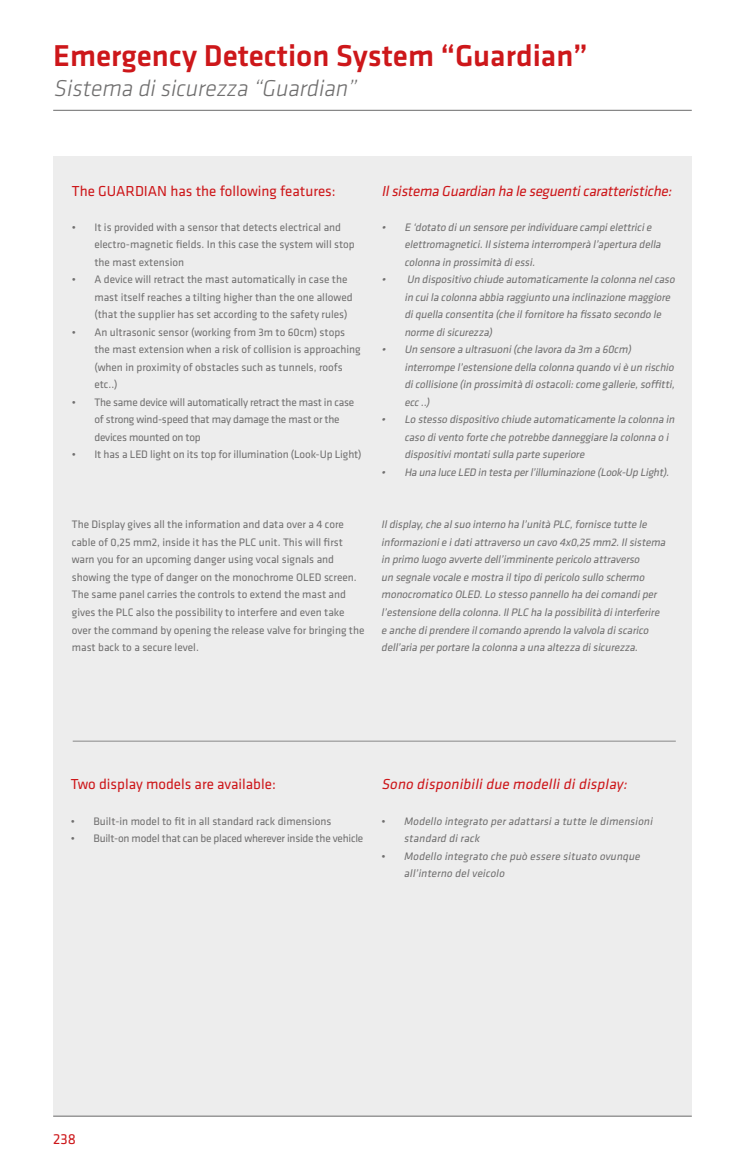
<style>
.page{position:relative;width:745px;height:1170px;background:#fff}
.page>*{position:absolute;margin:0;border:0;box-sizing:border-box;transform-origin:0 0}
.t1{font:500 31.25px "Klavika";color:#cd171a}
.t2{font:italic 300 23.75px "Klavika";color:#706f6f}
.t3{font:italic 15px "Klavika";color:#cd171a}
.t4{font:15px "Klavika";color:#cd171a}
.t5{font:italic 11.25px/17.5px "Klavika";color:#706f6f}
.t6{font:11.25px/17.5px "Klavika";color:#706f6f}
.t7{font:11.25px/17.5px "Klavika";letter-spacing:-.02em;color:#706f6f}
.s1{font-style:normal}
</style>
<div class="page">
<hr style="left:53px;top:110px;width:638px;height:1px;background:#878787">
<div style="left:53px;top:156px;width:638px;height:960px;background:#ededed"></div>
<hr style="left:53px;top:1115px;width:638px;height:1px;background:#878787">
<hr style="left:73px;top:740px;width:602px;height:1px;background:#878787">
<h1 class="t1" style="left:53px;top:39px;width:536px">Emergency Detection System “Guardian”</h1>
<h2 class="t2" style="left:53px;top:75px;width:309px">Sistema disicurezza “Guardian”</h2>
<h3 class="t4" style="left:72px;top:182px;width:265px">The GUARDIAN has the following features:</h3>
<p class="t6" style="left:94px;top:218px;width:262px;text-indent:-22px">• It is provided with a sensor that detects electrical and electro-magnetic fields. In this case the system will stop the mast extension</p>
<p class="t6" style="left:94px;top:271px;width:259px;text-indent:-22px">• A device will retract the mast automatically in case the mast itself reaches a tilting higher than the one allowed (that the supplier has set according to the safety rules)</p>
<p class="t6" style="left:94px;top:323px;width:268px;text-indent:-22px">• An ultrasonic sensor (working from 3m to 60cm) stops the mast extension when a risk of collision is approaching (when in proximity of obstacles such as tunnels, roofs etc..)</p>
<p class="t7" style="left:94px;top:393px;width:261px;text-indent:-22px">• The same device will automatically retract the mast in case of strong wind-speed that may damage the mast or the devices mounted on top</p>
<p class="t6" style="left:72px;top:446px;width:291px">• It has a LED light on its top for illumination (Look-Up Light)</p>
<p class="t6" style="left:72px;top:516px;width:294px">The Display gives all the information and data over a 4 core cable of 0,25 mm2, inside it has the PLC unit. This will first warn you for an upcoming danger using vocal signals and showing the type of danger on the monochrome OLED screen.<br>The same panel carries the controls to extend the mast and gives the PLC also the possibility to interfere and even take over the command by opening the release valve for bringing the mast back to a secure level.</p>
<h3 class="t3" style="left:381px;top:182px;width:294px">Ilsistema Guardian ha le seguenticaratteristiche:</h3>
<p class="t5" style="left:404px;top:218px;width:260px;text-indent:-23px">• E ‘dotato diun sensore perindividuare campielettricie elettromagnetici.Ilsistema interromperà l’apertura della colonna in prossimità diessi.</p>
<p class="t5" style="left:404px;top:271px;width:274px;text-indent:-23px">• Un dispositivo chiude automaticamente la colonna nelcaso in cuila colonna abbia raggiunto una inclinazione maggiore diquella consentita (che ilfornitore ha fissato secondo le norme disicurezza)</p>
<p class="t5" style="left:404px;top:341px;width:274px;text-indent:-23px">• Un sensore a ultrasuoni(che lavora da 3m a 60cm) interrompe l’estensione della colonna quando viè un rischio dicollisione (in prossimità diostacoli:come gallerie,soffitti, ecc ..)</p>
<p class="t5" style="left:404px;top:411px;width:273px;text-indent:-23px">• Lo stesso dispositivo chiude automaticamente la colonna in caso divento forte che potrebbe danneggiare la colonna o i dispositivimontatisulla parte superiore</p>
<p class="t5" style="left:381px;top:463px;width:291px">• Ha una luce LED in testa perl’illuminazione (Look-Up Light).</p>
<p class="t5" style="left:381px;top:516px;width:288px">Ildisplay,che alsuo interno ha l’unità PLC,fornisce tutte le informazionie idatiattraverso un cavo 4x0,25 mm2.Ilsistema in primo luogo avverte dell’imminente pericolo attraverso<br>un segnale vocale e mostra iltipo dipericolo sullo schermo monocromatico OLED.Lo stesso pannello ha deicomandiper l’estensione della colonna.IlPLC ha la possibilità diinterferire e anche diprendere ilcomando aprendo la valvola discarico dell’aria perportare la colonna a una altezza disicurezza.</p>
<h3 class="t4" style="left:71px;top:776px;width:206px">Two display models are available:</h3>
<p class="t6" style="left:71px;top:812px;width:262px">• Built-in model to fit in all standard rack dimensions</p>
<p class="t7" style="left:71px;top:829px;width:294px">• Built-on model that can be placed wherever inside the vehicle</p>
<h3 class="t3" style="left:381px;top:776px;width:250px">Sono disponibilidue modellididisplay:</h3>
<p class="t5" style="left:403px;top:812px;width:252px;text-indent:-22px"><span class="s1">•</span> Modello integrato peradattarsia tutte le dimensioni standard dirack</p>
<p class="t5" style="left:403px;top:847px;width:240px;text-indent:-22px"><span class="s1">•</span> Modello integrato che può essere situato ovunque all’interno delveicolo</p>
<h3 class="t4" style="left:53px;top:1131px;width:24px">238</h3>
</div>
